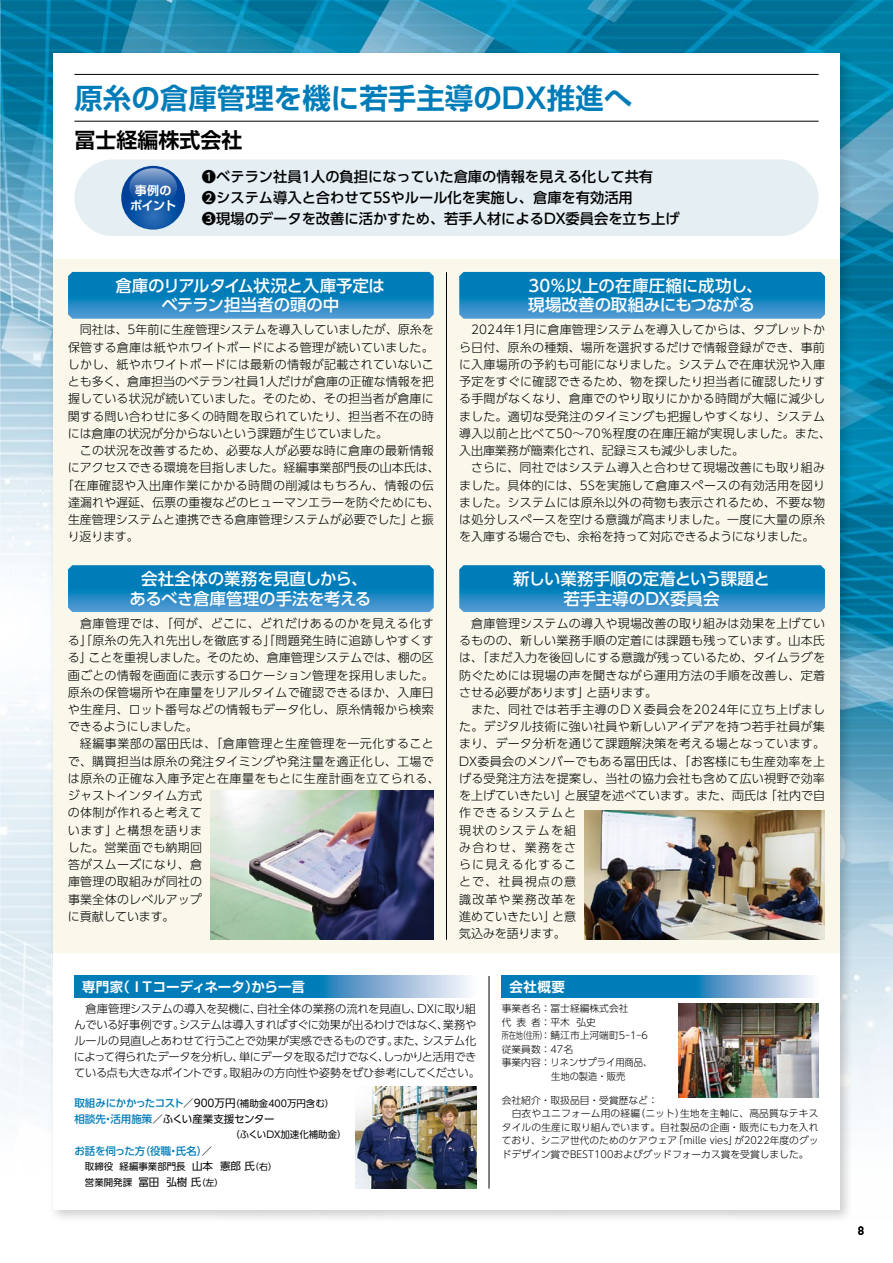
<style>
.page{position:relative;width:893px;height:1263px;background:#fff}
.page>*{position:absolute;margin:0;border:0;box-sizing:border-box;transform-origin:0 0}
.t1{font:700 28.5px "Shin Go Pro De";color:#007cb8}
.t2{font:700 21px "Shin Go Pro De";color:#000}
.t3{font:500 16.5px/19.5px "UD Shin Go Pro";letter-spacing:-.015em;color:#fff;text-align:center}
.t4{font:500 14.25px/21px "UD Shin Go Pro";color:#000}
.t5{font:700 13.5px "Shin Go Pro De";letter-spacing:-.005em;color:#fff}
.t6{font:300 12px/17.2px "UD Shin Go Pro";letter-spacing:.015em;color:#000;text-align:justify}
.t7{font:300 12px "UD Shin Go Pro";letter-spacing:-.01em;color:#000}
.t8{font:300 12px "UD Shin Go Pro";letter-spacing:.035em;color:#000}
.t9{font:700 12px/15px "Shin Go Pro De";letter-spacing:-.035em;color:#fff;text-align:center}
.t10{font:700 12px "DIN Alternate";color:#000}
.t11{font:300 11.25px/15.8px "UD Shin Go Pro";letter-spacing:-.03em;color:#000}
.t12{font:10.5px "UD Shin Go Pro";letter-spacing:-.025em;color:#000}
.t13{font:500 10.5px "UD Shin Go Pro";letter-spacing:-.015em;color:#007cb8}
.t14{font:300 9.75px/13.5px "UD Shin Go Pro";color:#000}
.t15{font:9.45px/15.8px "UD Shin Go Pro";color:#000}
.s1{font-weight:500;font-size:10.5px;color:#007cb8}
.s2{font-size:10.5px}
.s3{font-weight:500;color:#007cb8}
.s4{font-weight:500}
.s5{font-weight:400;color:#000}
.s6{font-size:8.85px}
</style>
<div class="page">
<img style="left:0;top:0;width:893px;height:1116px">
<img style="left:44px;top:44px;width:814px;height:1175px">
<div style="left:53px;top:53px;width:787px;height:1157px;background:#fff"></div>
<div style="left:53px;top:259px;width:787px;height:693px;background:#faf7eb"></div>
<svg style="left:74px;top:976px;width:395px;height:21px;background:#3692c4"></svg>
<hr style="left:446px;top:272px;width:1px;height:668px;background:#000">
<hr style="left:489px;top:976px;width:1px;height:212px;background:#000">
<svg style="left:502px;top:976px;width:311px;height:21px;background:#3692c4"></svg>
<div style="left:74px;top:159px;width:745px;height:77px;background:#e4eef3;border-radius:38px"></div>
<svg style="left:121px;top:166px;width:64px;height:64px"></svg>
<svg style="left:129px;top:168px;width:48px;height:38px;background:#386eb1"></svg>
<hr style="left:74px;top:74px;width:745px;height:1px;background:#000">
<hr style="left:74px;top:121px;width:745px;height:1px;background:#000">
<svg style="left:68px;top:272px;width:366px;height:47px;background:#1885c0"></svg>
<svg style="left:68px;top:565px;width:366px;height:47px;background:#1785c0"></svg>
<svg style="left:459px;top:272px;width:366px;height:47px;background:#1885c0"></svg>
<svg style="left:459px;top:565px;width:366px;height:47px;background:#1885c0"></svg>
<img style="left:678px;top:1003px;width:141px;height:95px">
<img style="left:355px;top:1086px;width:121px;height:102px">
<img style="left:210px;top:791px;width:224px;height:149px">
<img style="left:585px;top:811px;width:240px;height:129px">
<h1 class="t1" style="left:74px;top:74px;width:559px">原糸の倉庫管理を機に若手主導のDX推進へ</h1>
<h2 class="t2" style="left:74px;top:123px;width:169px">冨士経編株式会社</h2>
<p class="t9" style="left:130px;top:182px;width:47px">事例のポイント</p>
<p class="t4" style="left:202px;top:166px;width:479px">❶ベテラン社員1人の負担になっていた倉庫の情報を見える化して共有<br>❷システム導入と合わせて5Sやルール化を実施し、倉庫を有効活用<br>❸現場のデータを改善に活かすため、若手人材によるDX委員会を立ち上げ</p>
<h3 class="t3" style="left:116px;top:275px;width:271px">倉庫のリアルタイム状況と入庫予定はベテラン担当者の頭の中</h3>
<p class="t6" style="left:68px;top:321px;width:368px;text-indent:12px">同社は、5年前に生産管理システムを導入していましたが、原糸を保管する倉庫は紙やホワイトボードによる管理が続いていました。しかし、紙やホワイトボードには最新の情報が記載されていないことも多く、倉庫担当のベテラン社員1人だけが倉庫の正確な情報を把握している状況が続いていました。そのため、その担当者が倉庫に関する問い合わせに多くの時間を取られていたり、担当者不在の時には倉庫の状況が分からないという課題が生じていました。</p>
<p class="t6" style="left:80px;top:442px;width:355px">この状況を改善するため、必要な人が必要な時に倉庫の最新情報</p>
<p class="t6" style="left:68px;top:459px;width:373px">にアクセスできる環境を目指しました。経編事業部門長の山本氏は、</p>
<p class="t8" style="left:62px;top:475px;width:373px">「在庫確認や入出庫作業にかかる時間の削減はもちろん、情報の伝</p>
<p class="t6" style="left:68px;top:493px;width:373px">達漏れや遅延、伝票の重複などのヒューマンエラーを防ぐためにも、</p>
<p class="t7" style="left:68px;top:510px;width:367px">生産管理システムと連携できる倉庫管理システムが必要でした」と振</p>
<p class="t6" style="left:68px;top:528px;width:72px">り返ります。</p>
<h3 class="t3" style="left:129px;top:569px;width:243px">会社全体の業務を見直しから、あるべき倉庫管理の手法を考える</h3>
<p class="t6" style="left:68px;top:614px;width:367px;text-indent:12px">倉庫管理では、「何が、どこに、どれだけあるのかを見える化する」「原糸の先入れ先出しを徹底する」「問題発生時に追跡しやすくする」ことを重視しました。そのため、倉庫管理システムでは、棚の区画ごとの情報を画面に表示するロケーション管理を採用しました。原糸の保管場所や在庫量をリアルタイムで確認できるほか、入庫日や生産月、ロット番号などの情報もデータ化し、原糸情報から検索できるようにしました。</p>
<p class="t6" style="left:68px;top:735px;width:374px;text-align:left;text-indent:12px">経編事業部の冨田氏は、「倉庫管理と生産管理を一元化することで、購買担当は原糸の発注タイミングや発注量を適正化し、工場では原糸の正確な入庫予定と在庫量をもとに生産計画を立てられる、ジャストインタイム方式<br>の体制が作れると考えて<br>います」と構想を語りま<br>した。営業面でも納期回<br>答がスムーズになり、倉<br>庫管理の取組みが同社の<br>事業全体のレベルアップ<br>に貢献しています。</p>
<h3 class="t3" style="left:528px;top:275px;width:236px;text-align:left">30％以上の在庫圧縮に成功し、現場改善の取組みにもつながる</h3>
<p class="t6" style="left:459px;top:321px;width:374px;text-align:left;text-indent:12px">2024年1月に倉庫管理システムを導入してからは、タブレットから日付、原糸の種類、場所を選択するだけで情報登録ができ、事前に入庫場所の予約も可能になりました。システムで在庫状況や入庫予定をすぐに確認できるため、物を探したり担当者に確認したりする手間がなくなり、倉庫でのやり取りにかかる時間が大幅に減少しました。適切な受発注のタイミングも把握しやすくなり、システム導入以前と比べて50～70％程度の在庫圧縮が実現しました。また、入出庫業務が簡素化され、記録ミスも減少しました。</p>
<p class="t6" style="left:459px;top:459px;width:367px;text-indent:12px">さらに、同社ではシステム導入と合わせて現場改善にも取り組みました。具体的には、5Sを実施して倉庫スペースの有効活用を図りました。システムには原糸以外の荷物も表示されるため、不要な物は処分しスペースを空ける意識が高まりました。一度に大量の原糸を入庫する場合でも、余裕を持って対応できるようになりました。</p>
<h3 class="t3" style="left:513px;top:569px;width:258px">新しい業務手順の定着という課題と若手主導のDX委員会</h3>
<p class="t6" style="left:459px;top:614px;width:367px;text-indent:12px">倉庫管理システムの導入や現場改善の取り組みは効果を上げているものの、新しい業務手順の定着には課題も残っています。山本氏は、「まだ入力を後回しにする意識が残っているため、タイムラグを防ぐためには現場の声を聞きながら運用方法の手順を改善し、定着させる必要があります」と語ります。</p>
<p class="t6" style="left:459px;top:700px;width:367px;text-align:left;text-indent:12px">また、同社では若手主導のＤＸ委員会を2024年に立ち上げました。デジタル技術に強い社員や新しいアイデアを持つ若手社員が集まり、データ分析を通じて課題解決策を考える場となっています。<br>DX委員会のメンバーでもある冨田氏は、「お客様にも生産効率を上げる受発注方法を提案し、当社の協力会社も含めて広い視野で効率を上げていきたい」と展望を述べています。また、両氏は「社内で自作できるシステムと<br>現状のシステムを組<br>み合わせ、業務をさ<br>らに見える化するこ<br>とで、社員視点の意<br>識改革や業務改革を<br>進めていきたい」と意<br>気込みを語ります。</p>
<p class="t5" style="left:82px;top:975px;width:224px">専門家（ＩＴコーディネータ）から一言</p>
<p class="t5" style="left:509px;top:975px;width:57px">会社概要</p>
<p class="t11" style="left:74px;top:1001px;width:407px;text-indent:12px">倉庫管理システムの導入を契機に、自社全体の業務の流れを見直し、ＤＸに取り組んでいる好事例です。システムは導入すればすぐに効果が出るわけではなく、業務やルールの見直しとあわせて行うことで効果が実感できるものです。また、システム化によって得られたデータを分析し、単にデータを取るだけでなく、しっかりと活用できている点も大きなポイントです。取組みの方向性や姿勢をぜひ参考にしてください。</p>
<p class="t15" style="left:74px;top:1095px;width:261px"><span class="s1">取組みにかかったコスト</span><span class="s2">／900万円</span>（補助金400万円含む）</p>
<p class="t12" style="left:74px;top:1110px;width:202px"><span class="s3">相談先・活用施策</span><span class="s4">／</span>ふくい産業支援センター</p>
<p class="t13" style="left:74px;top:1142px;width:139px">お話を伺った方（役職・氏名）<span class="s5">／</span></p>
<p class="t15" style="left:85px;top:1158px;width:194px">取締役 経編事業部門長 <span class="s2">山本 憲郎 氏</span><span class="s6">（右）</span>営業開発課 <span class="s2">冨田 弘樹 氏</span><span class="s6">（左）</span></p>
<p class="t14" style="left:502px;top:1001px;width:152px">事業者名：冨士経編株式会社<br>代表者：平木 弘史<br>所在地（住所）：鯖江市上河端町5-1-6従業員数：47名<br>事業内容：リネンサプライ用商品、　　　　　 生地の製造・販売</p>
<p class="t14" style="left:502px;top:1093px;width:318px">会社紹介・取扱品目・受賞歴など：<br>　白衣やユニフォーム用の経編（ニット）生地を主軸に、高品質なテキスタイルの生産に取り組んでいます。自社製品の企画・販売にも力を入れており、シニア世代のためのケアウェア「mille vies」が2022年度のグッドデザイン賞でBEST100およびグッドフォーカス賞を受賞しました。</p>
<p class="t10" style="left:858px;top:1222px;width:7px">8</p>
</div>
